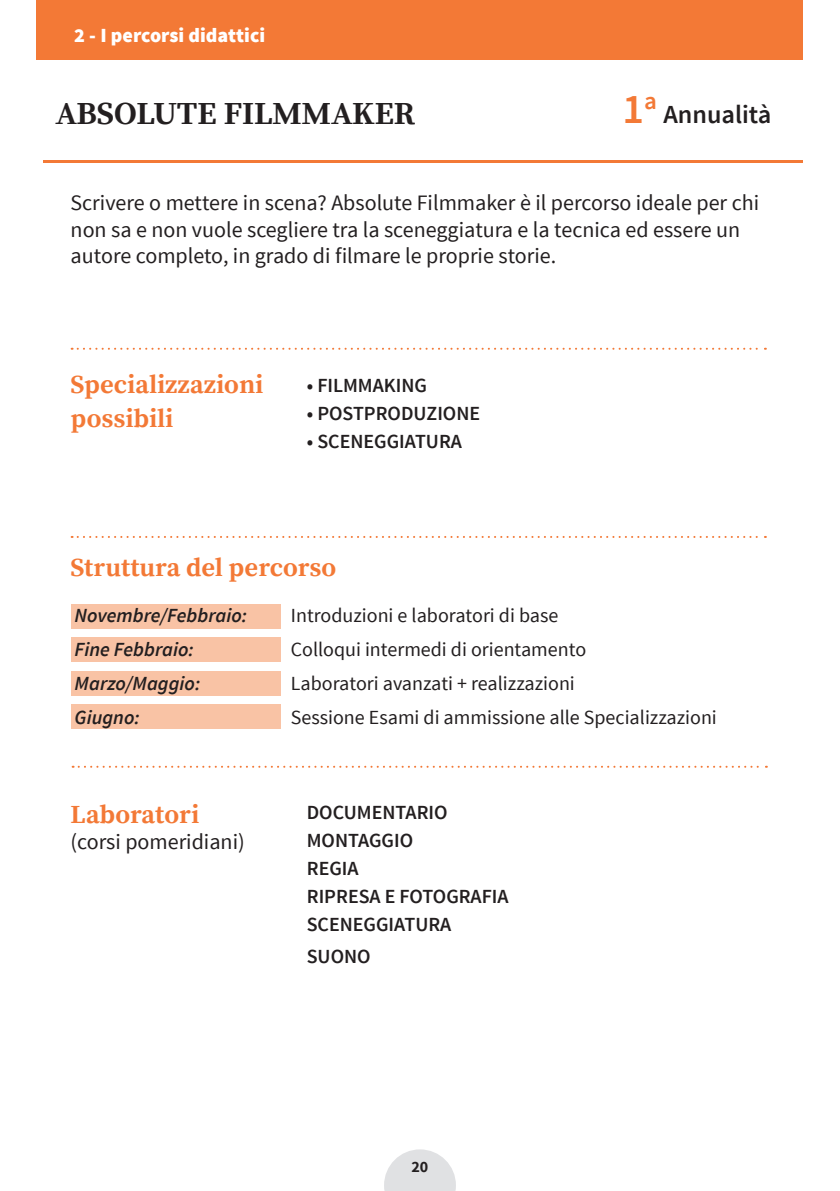
<style>
.page{position:relative;width:840px;height:1191px;background:#fff}
.page>*{position:absolute;margin:0;border:0;box-sizing:border-box;transform-origin:0 0}
.t1{font:600 42px "Source Sans Pro";color:#f37936}
.t2{font:700 32px "Source Serif Pro";color:#231f20}
.t3{font:700 26px "Source Serif Pro";color:#f37936}
.t4{font:600 26px "Source Sans Pro";color:#231f20}
.t5{font:22px/26.4px "Source Sans Pro";color:#231f20}
.t6{font:20px "Source Sans Pro";color:#231f20}
.t7{font:600 20px "Source Sans Pro";color:#231f20}
.t8{font:italic 600 20px "Source Sans Pro";color:#231f20}
.t9{font:900 20px "Source Sans Pro";color:#fff}
.t10{font:700 16px "Source Sans Pro";color:#231f20}
</style>
<div class="page">
<div style="left:71px;top:604px;width:209px;height:25px;background:#f9c3a5"></div>
<div style="left:71px;top:670px;width:209px;height:25px;background:#f9c3a5"></div>
<div style="left:71px;top:637px;width:209px;height:25px;background:#f9c3a5"></div>
<div style="left:71px;top:704px;width:209px;height:25px;background:#f9c3a5"></div>
<hr style="left:43px;top:160px;width:759px;height:3px;background:#f37936">
<div style="left:37px;top:0;width:765px;height:59px;background:#f37936"></div>
<svg style="left:73px;top:765px;width:693px;height:2px"></svg>
<svg style="left:72px;top:536px;width:693px;height:2px"></svg>
<svg style="left:72px;top:348px;width:693px;height:2px"></svg>
<svg style="left:384px;top:1149px;width:71px;height:42px"></svg>
<p class="t9" style="left:74px;top:22px;width:192px">2 - I percorsi didattici</p>
<p class="t2" style="left:55px;top:94px;width:361px">ABSOLUTE FILMMAKER</p>
<p class="t1" style="left:622px;top:83px;width:36px">1<sup>a</sup></p>
<p class="t4" style="left:663px;top:98px;width:110px">Annualità</p>
<p class="t5" style="left:71px;top:190px;width:689px">Scrivere o mettere in scena? Absolute Filmmaker è il percorso ideale per chi non sa e non vuole scegliere tra la sceneggiatura e la tecnica ed essere un autore completo, in grado di filmare le proprie storie.</p>
<p class="t3" style="left:71px;top:369px;width:194px">Specializzazioni</p>
<p class="t3" style="left:71px;top:403px;width:104px">possibili</p>
<p class="t7" style="left:306px;top:373px;width:122px">• FILMMAKING</p>
<p class="t7" style="left:306px;top:401px;width:175px">• POSTPRODUZIONE</p>
<p class="t7" style="left:306px;top:429px;width:156px">• SCENEGGIATURA</p>
<p class="t3" style="left:71px;top:552px;width:267px">Struttura del percorso</p>
<p class="t8" style="left:75px;top:603px;width:174px">Novembre/Febbraio:</p>
<p class="t6" style="left:291px;top:603px;width:269px">Introduzioni e laboratori di base</p>
<p class="t8" style="left:75px;top:637px;width:121px">Fine Febbraio:</p>
<p class="t6" style="left:291px;top:637px;width:296px">Colloqui intermedi di orientamento</p>
<p class="t8" style="left:75px;top:671px;width:127px">Marzo/Maggio:</p>
<p class="t6" style="left:291px;top:671px;width:285px">Laboratori avanzati + realizzazioni</p>
<p class="t8" style="left:75px;top:705px;width:67px">Giugno:</p>
<p class="t6" style="left:291px;top:705px;width:427px">Sessione Esami di ammissione alle Specializzazioni</p>
<p class="t3" style="left:71px;top:799px;width:130px">Laboratori</p>
<p class="t5" style="left:71px;top:829px;width:175px">(corsi pomeridiani)</p>
<p class="t7" style="left:306px;top:799px;width:142px">DOCUMENTARIO</p>
<p class="t7" style="left:306px;top:827px;width:108px">MONTAGGIO</p>
<p class="t7" style="left:306px;top:855px;width:53px">REGIA</p>
<p class="t7" style="left:306px;top:883px;width:203px">RIPRESA E FOTOGRAFIA</p>
<p class="t7" style="left:306px;top:911px;width:146px">SCENEGGIATURA</p>
<p class="t7" style="left:306px;top:943px;width:65px">SUONO</p>
<p class="t10" style="left:411px;top:1156px;width:18px">20</p>
</div>
